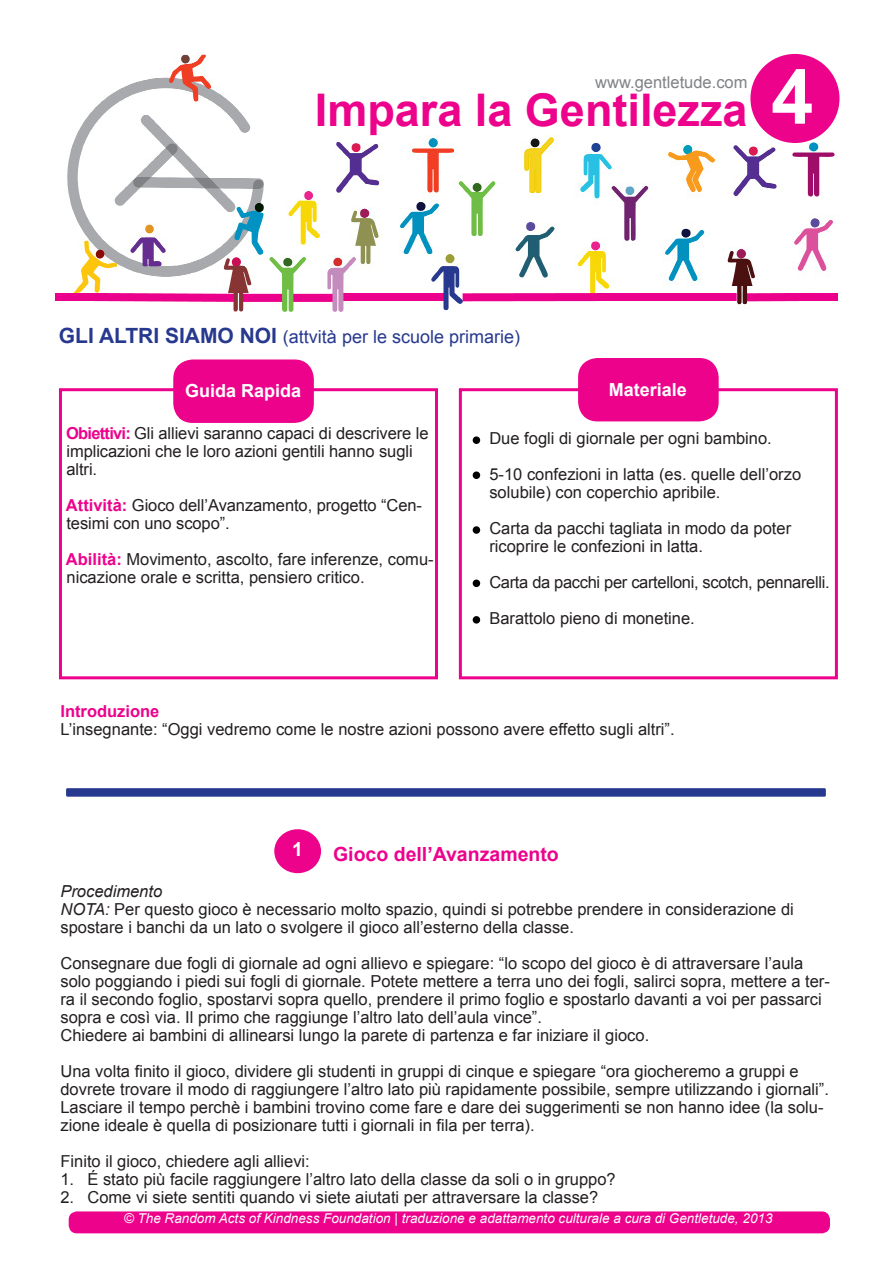
<style>
.page{position:relative;width:893px;height:1263px;background:#fff}
.page>*{position:absolute;margin:0;border:0;box-sizing:border-box;transform-origin:0 0}
.t1{font:700 75.9px "Arial";color:#fff}
.t2{font:700 45px "Arial";color:#ed028c}
.t3{font:700 19.5px "Arial";color:#ed028c}
.t4{font:700 19.5px "Arial";color:#fff}
.t5{font:18px "Arial";color:#27398f}
.t6{font:700 18px "Arial";color:#fff}
.t7{font:16.5px/18px "Arial";color:#231f20}
.t8{font:16.5px "Arial";letter-spacing:-.02em;color:#231f20}
.t9{font:16.5px "Arial";color:#808285}
.t10{font:700 16.5px "Arial";color:#ed028c}
.t11{font:italic 16.5px "Arial";color:#231f20}
.t12{font:italic 13.5px "Arial";color:#fff}
.s1{font-weight:700;font-size:21px}
.s2{font-weight:700;color:#ed028c}
.s3{font-style:italic}
</style>
<div class="page">
<img style="left:56px;top:56px;width:780px;height:256px">
<div style="left:459px;top:388px;width:379px;height:291px;border:3px solid #ed028c"></div>
<div style="left:59px;top:388px;width:379px;height:291px;border:3px solid #ed028c"></div>
<div style="left:750px;top:54px;width:89px;height:89px;background:#ed028c;border-radius:50%"></div>
<div style="left:175px;top:361px;width:137px;height:60px;background:#ed028c;border-radius:18px"></div>
<div style="left:173px;top:359px;width:141px;height:64px;border:3px solid #ed028c;border-radius:18px"></div>
<div style="left:580px;top:359px;width:137px;height:61px;background:#ed028c;border-radius:18px"></div>
<div style="left:578px;top:358px;width:141px;height:63px;border:3px solid #ed028c;border-radius:18px"></div>
<div style="left:69px;top:1212px;width:760px;height:20px;background:#ed028c;border-radius:8px"></div>
<div style="left:69px;top:1211px;width:761px;height:22px;border:2px solid #ed028c;border-radius:8px"></div>
<div style="left:473px;top:436px;width:7px;height:8px;border:2px solid #000;border-radius:50%"></div>
<div style="left:66px;top:788px;width:760px;height:9px;background:#27398f;border-radius:2px"></div>
<div style="left:274px;top:829px;width:47px;height:44px;background:#ed028c;border-radius:50%"></div>
<div style="left:473px;top:471px;width:7px;height:8px;border:2px solid #000;border-radius:50%"></div>
<div style="left:473px;top:526px;width:7px;height:8px;border:2px solid #000;border-radius:50%"></div>
<div style="left:473px;top:579px;width:7px;height:8px;border:2px solid #000;border-radius:50%"></div>
<div style="left:473px;top:616px;width:7px;height:8px;border:2px solid #000;border-radius:50%"></div>
<p class="t9" style="left:595px;top:72px;width:154px">www.gentletude.com</p>
<p class="t2" style="left:315px;top:80px;width:434px">Impara la Gentilezza</p>
<p class="t1" style="left:771px;top:47px;width:44px">4</p>
<p class="t5" style="left:59px;top:325px;width:463px"><span class="s1">GLI ALTRI SIAMO NOI</span> (attvità per le scuole primarie)</p>
<p class="t6" style="left:185px;top:379px;width:118px">Guida Rapida</p>
<p class="t6" style="left:609px;top:377px;width:80px">Materiale</p>
<p class="t7" style="left:66px;top:425px;width:364px"><span class="s2">Obiettivi:</span> Gli allievi saranno capaci di descrivere le implicazioni che le loro azioni gentili hanno sugli altri.</p>
<p class="t7" style="left:66px;top:497px;width:358px"><span class="s2">Attività:</span> Gioco dell’Avanzamento, progetto “Cen&shy;tesimi con uno scopo”.</p>
<p class="t7" style="left:66px;top:551px;width:369px"><span class="s2">Abilità:</span> Movimento, ascolto, fare inferenze, comu&shy;nicazione orale e scritta, pensiero critico.</p>
<p class="t7" style="left:489px;top:429px;width:284px">Due fogli di giornale per ogni bambino.</p>
<p class="t7" style="left:489px;top:465px;width:313px">5-10 confezioni in latta (es. quelle dell’orzo solubile) con coperchio apribile.</p>
<p class="t7" style="left:489px;top:519px;width:303px">Carta da pacchi tagliata in modo da poter ricoprire le confezioni in latta.</p>
<p class="t8" style="left:489px;top:571px;width:342px">Carta da pacchi per cartelloni, scotch, pennarelli.</p>
<p class="t7" style="left:489px;top:609px;width:207px">Barattolo pieno di monetine.</p>
<p class="t10" style="left:60px;top:701px;width:101px">Introduzione</p>
<p class="t7" style="left:60px;top:721px;width:616px">L’insegnante: “Oggi vedremo come le nostre azioni possono avere effetto sugli altri”.</p>
<p class="t4" style="left:292px;top:836px;width:12px">1</p>
<p class="t3" style="left:333px;top:841px;width:227px">Gioco dell’Avanzamento</p>
<p class="t11" style="left:60px;top:881px;width:103px">Procedimento</p>
<p class="t7" style="left:60px;top:901px;width:735px"><span class="s3">NOTA:</span> Per questo gioco è necessario molto spazio, quindi si potrebbe prendere in considerazione di spostare i banchi da un lato o svolgere il gioco all’esterno della classe.</p>
<p class="t7" style="left:60px;top:955px;width:771px">Consegnare due fogli di giornale ad ogni allievo e spiegare: “lo scopo del gioco è di attraversare l’aula solo poggiando i piedi sui fogli di giornale. Potete mettere a terra uno dei fogli, salirci sopra, mettere a ter&shy;ra il secondo foglio, spostarvi sopra quello, prendere il primo foglio e spostarlo davanti a voi per passarci sopra e così via. Il primo che raggiunge l’altro lato dell’aula vince”.</p>
<p class="t7" style="left:60px;top:1027px;width:590px">Chiedere ai bambini di allinearsi lungo la parete di partenza e far iniziare il gioco.</p>
<p class="t7" style="left:60px;top:1063px;width:770px">Una volta finito il gioco, dividere gli studenti in gruppi di cinque e spiegare “ora giocheremo a gruppi e dovrete trovare il modo di raggiungere l’altro lato più rapidamente possibile, sempre utilizzando i giornali”.</p>
<p class="t7" style="left:60px;top:1099px;width:765px">Lasciare il tempo perchè i bambini trovino come fare e dare dei suggerimenti se non hanno idee (la solu&shy;zione ideale è quella di posizionare tutti i giornali in fila per terra).</p>
<p class="t7" style="left:60px;top:1153px;width:251px">Finito il gioco, chiedere agli allievi:</p>
<p class="t7" style="left:60px;top:1171px;width:557px">1. É stato più facile raggiungere l’altro lato della classe da soli o in gruppo?</p>
<p class="t7" style="left:60px;top:1189px;width:539px">2. Come vi siete sentiti quando vi siete aiutati per attraversare la classe?</p>
<p class="t12" style="left:124px;top:1209px;width:650px">© The Random Acts of Kindness Foundation | traduzione e adattamento culturale a cura di Gentletude, 2013</p>
</div>
